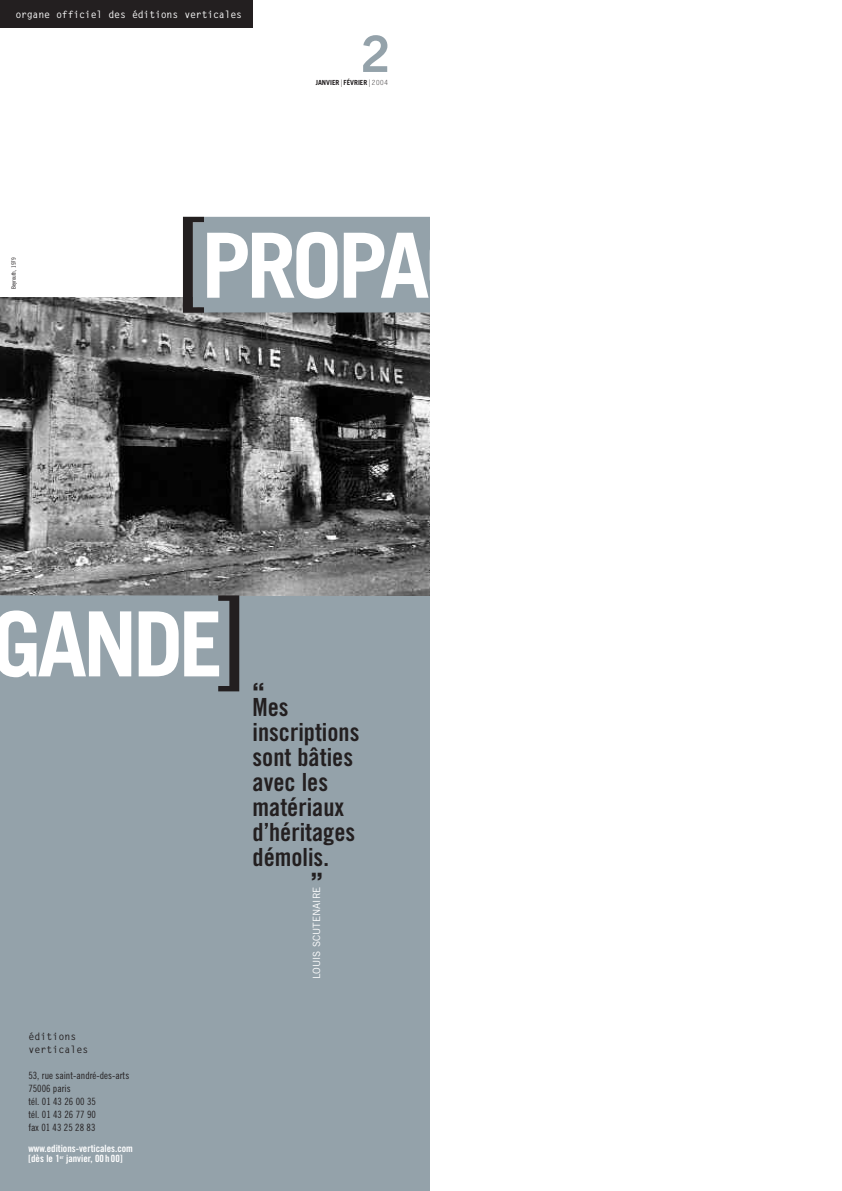
<style>
.page{position:relative;width:842px;height:1191px;background:#fff}
.page>*{position:absolute;margin:0;border:0;box-sizing:border-box;transform-origin:0 0}
.t1{font:700 50px "News Gothic BT";color:#94a2aa}
.t2{font:25px/25px "Trade Gothic Bold Cond Twenty";color:#231f20}
.t3{font:23px "Chicago";color:#231f20}
.t4{font:10px/13px "Trade Gothic Cond Eighteen";color:#231f20}
.t5{font:10px/10px "Trade Gothic Bold Cond Twenty";color:#fff}
.t6{font:700 10px "Letter Gothic";letter-spacing:-.025em;color:#fff}
.t7{font:700 10px/13px "Letter Gothic";color:#231f20}
.t8{font:10px "Trade Gothic";color:#fff}
.t9{font:700 7px "Trade Gothic";color:#231f20}
.t10{font:6px "Trade Gothic Cond Eighteen";color:#231f20}
.s1{font-family:"Letter Gothic";font-weight:400}
</style>
<div class="page">
<div style="left:0;top:595px;width:429px;height:596px;background:#94a2aa"></div>
<img style="left:0;top:298px;width:429px;height:297px">
<svg style="left:183px;top:217px;width:246px;height:96px"></svg>
<svg style="left:0;top:595px;width:239px;height:96px"></svg>
<div style="left:0;top:0;width:252px;height:28px;background:#231f20"></div>
<p class="t6" style="left:15px;top:8px;width:228px">organe officiel des éditions verticales</p>
<p class="t10" style="left:11px;top:289px;width:33px;rotate:-90deg">Beyrouth, 1979</p>
<h1 class="t1" style="left:360px;top:36px;width:32px">2</h1>
<p class="t9" style="left:316px;top:80px;width:74px">JANVIER<span class="s1">|</span>FÉVRIER<span class="s1">|2004</span></p>
<p class="t7" style="left:28px;top:1030px;width:61px">éditions verticales</p>
<p class="t4" style="left:28px;top:1069px;width:102px">53, rue saint-andré-des-arts<br>75006 paris<br>tél. 01 43 26 00 35<br>tél. 01 43 26 77 90<br>fax 01 43 25 28 83</p>
<p class="t5" style="left:28px;top:1144px;width:106px">www.editions-verticales.com [dès le 1<sup>er</sup> janvier, 00 h 00]</p>
<h3 class="t3" style="left:252px;top:679px;width:15px">“</h3>
<h2 class="t2" style="left:253px;top:696px;width:108px">Mes inscriptions sont bâties avec les matériaux d’héritages démolis.</h2>
<h3 class="t3" style="left:310px;top:868px;width:15px">”</h3>
<p class="t8" style="left:313px;top:979px;width:94px;rotate:-90deg">LOUIS SCUTENAIRE</p>
</div>
